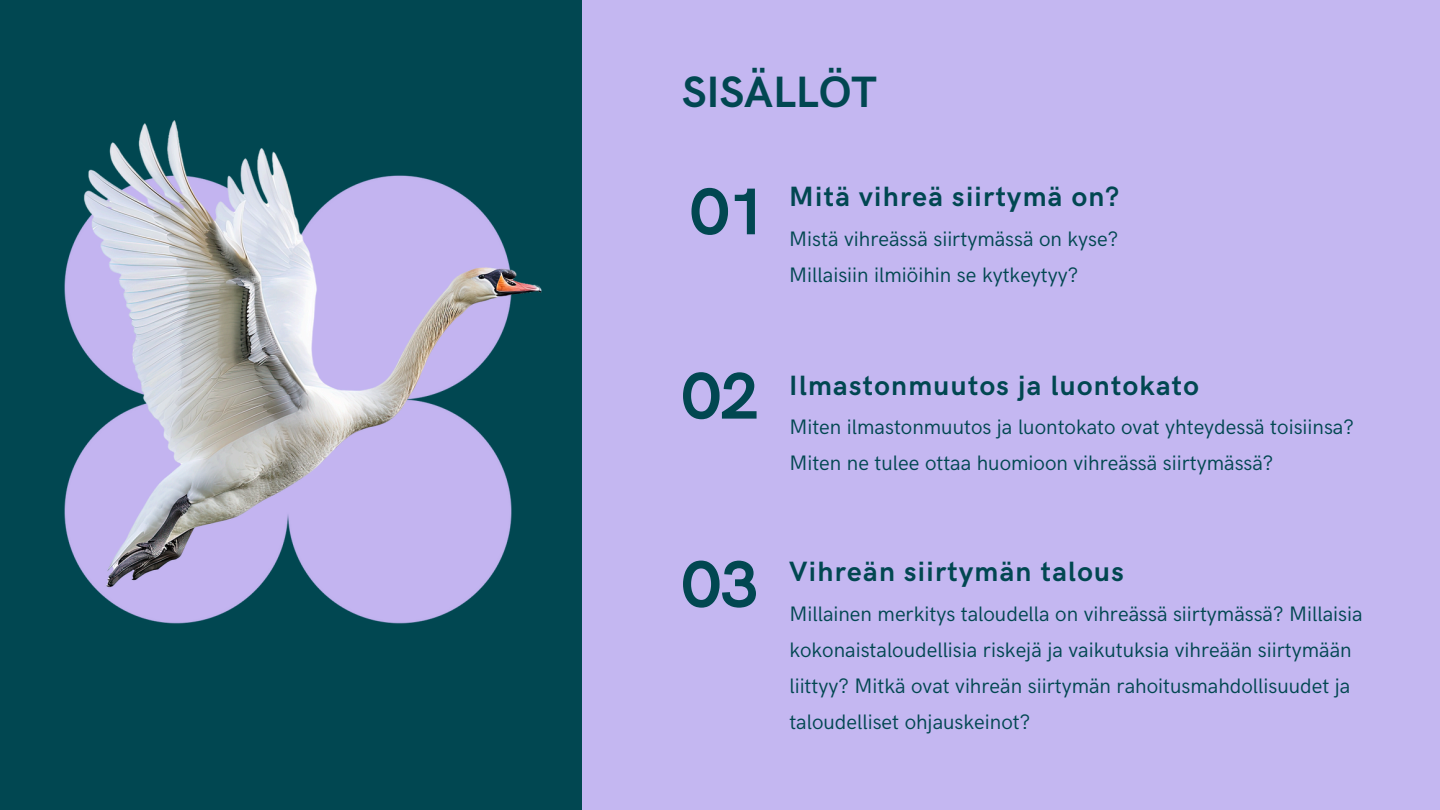
<style>
.page{position:relative;width:1440px;height:810px;background:#014751}
.page>*{position:absolute;margin:0;border:0;box-sizing:border-box;transform-origin:0 0}
.t1{font:700 66.2px "HK Grotesk";color:#014751}
.t2{font:700 44px "HK Grotesk";color:#014751}
.t3{font:700 28px "HK Grotesk";letter-spacing:.05em;color:#014751}
.t4{font:21px/36px "HK Grotesk";color:#014751}
</style>
<div class="page">
<div style="left:582px;top:0;width:858px;height:810px;background:#c4b7f1"></div>
<img style="left:64px;top:121px;width:478px;height:503px">
<h2 class="t2" style="left:682px;top:67px;width:196px">SISÄLLÖT</h2>
<h2 class="t1" style="left:691px;top:175px;width:78px">01</h2>
<p class="t3" style="left:789px;top:181px;width:332px">Mitä vihreä siirtymä on?</p>
<p class="t4" style="left:789px;top:222px;width:330px">Mistä vihreässä siirtymässä on kyse?</p>
<h1 class="t4" style="left:789px;top:258px;width:291px">Millaisiin ilmiöihin se kytkeytyy?</h1>
<p class="t1" style="left:682px;top:359px;width:78px">02</p>
<p class="t3" style="left:789px;top:370px;width:411px">Ilmastonmuutos ja luontokato</p>
<p class="t4" style="left:789px;top:410px;width:566px">Miten ilmastonmuutos ja luontokato ovat yhteydessä toisiinsa?<br>Miten ne tulee ottaa huomioon vihreässä siirtymässä?</p>
<p class="t1" style="left:682px;top:547px;width:78px">03</p>
<h2 class="t3" style="left:789px;top:556px;width:336px">Vihreän siirtymän talous</h2>
<p class="t4" style="left:789px;top:596px;width:575px">Millainen merkitys taloudella on vihreässä siirtymässä? Millaisia kokonaistaloudellisia riskejä ja vaikutuksia vihreään siirtymään liittyy? Mitkä ovat vihreän siirtymän rahoitusmahdollisuudet ja taloudelliset ohjauskeinot?</p>
</div>
